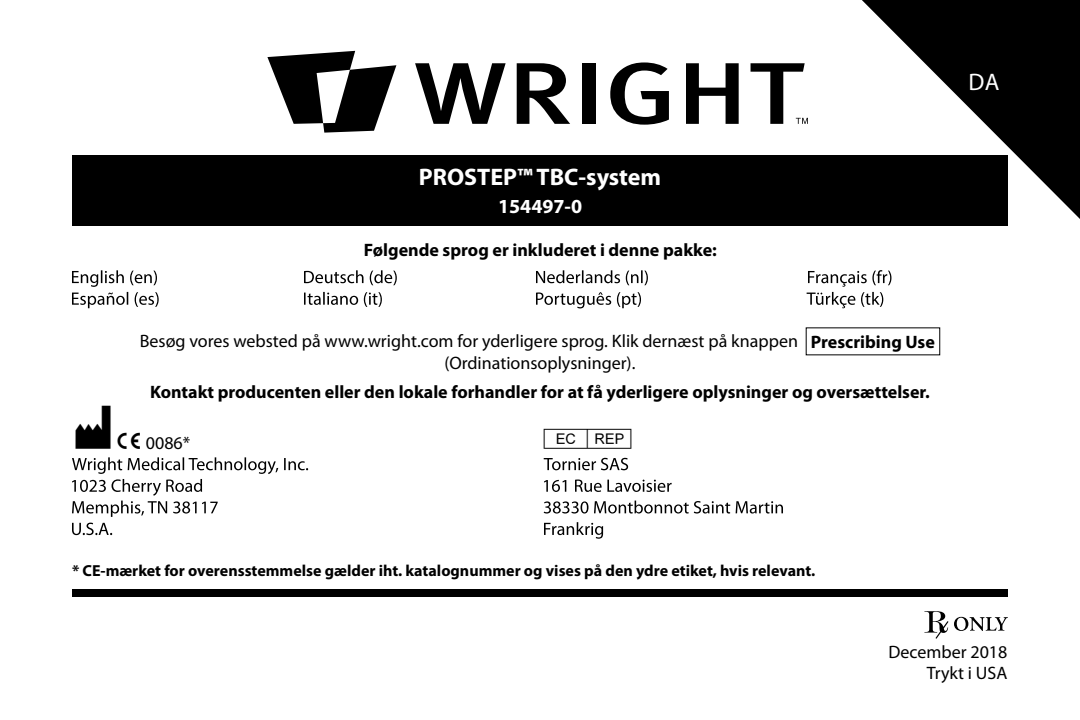
<style>
.page{position:relative;width:1080px;height:720px;background:#fff}
.page>*{position:absolute;margin:0;border:0;box-sizing:border-box;transform-origin:0 0}
.t1{font:48px "mdd en 980";color:#000}
.t2{font:700 24px "Myriad Pro";color:#fff}
.t3{font:24px "Myriad Pro";color:#fff}
.t4{font:700 20px "Myriad Pro";color:#fff}
.t5{font:18px/21.6px "Myriad Pro";color:#000;text-align:right}
.t6{font:700 18px "Myriad Pro";color:#000}
.t7{font:700 16px "Myriad Pro";color:#000}
.s1{font-weight:700}
.s2{font-family:"mdd en 980"}
</style>
<div class="page">
<svg style="left:415px;top:63px;width:91px;height:61px"></svg>
<svg style="left:517px;top:63px;width:53px;height:61px"></svg>
<div style="left:583px;top:63px;width:13px;height:61px;background:#000"></div>
<svg style="left:610px;top:62px;width:59px;height:63px"></svg>
<svg style="left:686px;top:63px;width:53px;height:61px"></svg>
<svg style="left:267px;top:51px;width:129px;height:82px"></svg>
<svg style="left:751px;top:63px;width:57px;height:61px"></svg>
<div style="left:72px;top:155px;width:936px;height:70px;background:#000"></div>
<svg style="left:924px;top:611px;width:84px;height:28px"></svg>
<div style="left:72px;top:590px;width:936px;height:7px;background:#000"></div>
<svg style="left:72px;top:457px;width:711px;height:82px"></svg>
<svg style="left:72px;top:270px;width:819px;height:38px"></svg>
<svg style="left:862px;top:0;width:218px;height:219px;fill:#000"></svg>
<h2 class="t2" style="left:419px;top:161px;width:244px">PROSTEP™ TBC-system</h2>
<p class="t4" style="left:498px;top:193px;width:86px">154497-0</p>
<p class="t6" style="left:364px;top:238px;width:355px">Følgende sprog er inkluderet i denne pakke:</p>
<p class="t5" style="left:140px;top:330px;width:797px;text-align:center">Besøg vores websted på www.wright.com for yderligere sprog. Klik dernæst på knappen <span class="s1">Prescribing Use </span>(Ordinationsoplysninger).</p>
<p class="t6" style="left:150px;top:380px;width:781px">Kontakt producenten eller den lokale forhandler for at få yderligere oplysninger og oversættelser.</p>
<h1 class="t1" style="left:72px;top:404px;width:41px">M</h1>
<p class="t5" style="left:117px;top:431px;width:75px"><span class="s2">C</span> 0086*</p>
<h1 class="t1" style="left:540px;top:404px;width:99px">P</h1>
<h2 class="t3" style="left:969px;top:67px;width:32px">DA</h2>
<p class="t7" style="left:72px;top:560px;width:745px">* CE-mærket for overensstemmelse gælder iht. katalognummer og vises på den ydre etiket, hvis relevant.</p>
<p class="t5" style="left:888px;top:641px;width:120px">December 2018<br>Trykt i USA</p>
</div>
